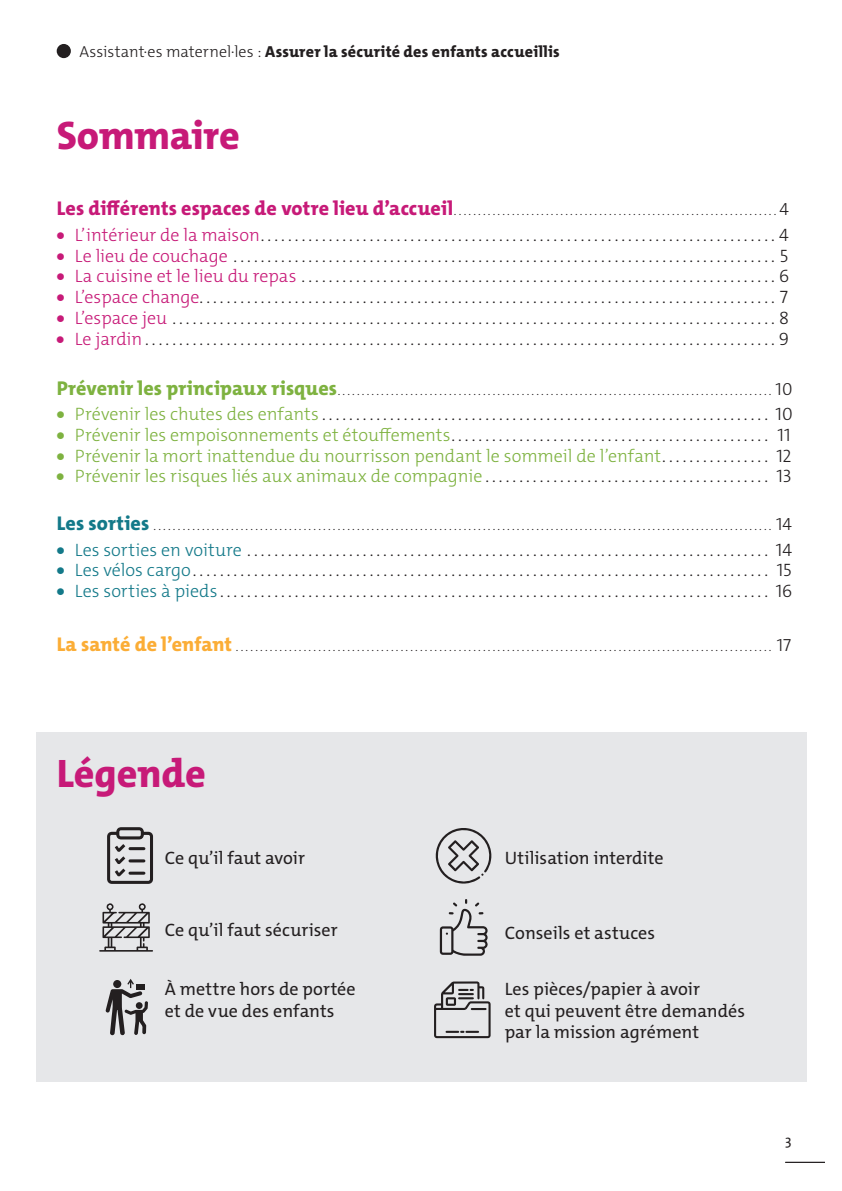
<style>
.page{position:relative;width:842px;height:1191px;background:#fff}
.page>*{position:absolute;margin:0;border:0;box-sizing:border-box;transform-origin:0 0}
.t1{font:800 40px "The Mix C4 s";letter-spacing:-.005em;color:#c71a78}
.t2{font:300 18px "The Mix C4 s";color:#231f20}
.t3{font:18px/21.6px "The Mix C4 s";color:#231f20}
.t4{font:300 18px "The Mix C4 s";color:#7eb240}
.t5{font:800 16px "The Mix C4 s";letter-spacing:.01em;color:#231f20}
.t6{font:14px "The Mix C4 s";color:#231f20}
.t7{font:300 12.8px "The Mix C4 s";color:#231f20}
.s1{font-weight:300}
.s2{font-weight:800;font-size:20px;color:#c71a78}
.s3{font-size:17.6px}
.s4{font-weight:900;color:#c71a78}
.s5{color:#c71a78}
.s6{font-weight:800;font-size:20px;color:#7eb240}
.s7{font-weight:900;color:#7eb240}
.s8{color:#7eb240}
.s9{font-weight:900}
.s10{color:#231f20}
.s11{font-weight:800;font-size:20px;color:#137989}
.s12{font-weight:900;color:#137989}
.s13{color:#137989}
.s14{font-weight:800;font-size:20px;color:#fbad36}
</style>
<div class="page">
<hr style="left:785px;top:1162px;width:40px;height:1px;background:#231f20">
<div style="left:36px;top:732px;width:770px;height:349px;background:#e6e7e9"></div>
<div style="left:57px;top:44px;width:14px;height:14px;background:#231f20;border-radius:50%"></div>
<svg style="left:107px;top:827px;width:46px;height:57px"></svg>
<svg style="left:99px;top:903px;width:54px;height:48px"></svg>
<svg style="left:436px;top:828px;width:56px;height:55px"></svg>
<svg style="left:440px;top:899px;width:48px;height:56px"></svg>
<svg style="left:434px;top:981px;width:57px;height:57px"></svg>
<svg style="left:106px;top:979px;width:42px;height:56px"></svg>
<p class="t5" style="left:79px;top:41px;width:482px"><span class="s1">Assistant·es maternel·les :</span> Assurer la sécurité des enfants accueillis</p>
<h1 class="t1" style="left:57px;top:109px;width:185px">Sommaire</h1>
<p class="t7" style="left:57px;top:203px;width:734px"><span class="s2">Les différents espaces de votre lieu d’accueil</span>...................................................................<span class="s3">4</span></p>
<p class="t2" style="left:57px;top:223px;width:734px"><span class="s4">•</span> <span class="s5">L’intérieur de la maison</span>............................................................................4</p>
<p class="t2" style="left:57px;top:244px;width:733px"><span class="s4">•</span> <span class="s5">Le lieu de couchage</span> ................................................................................5</p>
<p class="t2" style="left:57px;top:265px;width:734px"><span class="s4">•</span> <span class="s5">La cuisine et le lieu du repas</span> ......................................................................6</p>
<p class="t2" style="left:57px;top:285px;width:733px"><span class="s4">•</span> <span class="s5">L’espace change</span>.....................................................................................7</p>
<p class="t2" style="left:57px;top:306px;width:734px"><span class="s4">•</span> <span class="s5">L’espace jeu</span> .........................................................................................8</p>
<p class="t2" style="left:57px;top:327px;width:734px"><span class="s4">•</span> <span class="s5">Le jardin</span>.............................................................................................9</p>
<p class="t7" style="left:57px;top:382px;width:737px"><span class="s6">Prévenir les principaux risques</span>.......................................................................................... <span class="s3">10</span></p>
<p class="t2" style="left:57px;top:402px;width:737px"><span class="s7">•</span> <span class="s8">Prévenir les chutes des enfants</span>.................................................................. 10</p>
<p class="t2" style="left:57px;top:423px;width:735px"><span class="s7">•</span> <span class="s8">Prévenir les empoisonnements et étouffements</span>............................................... 11</p>
<p class="t4" style="left:57px;top:444px;width:736px"><span class="s9">•</span> Prévenir la mort inattendue du nourrisson pendant le sommeil de l’enfant<span class="s10">. . . . . . . . . . . . . . . . 12</span></p>
<p class="t2" style="left:57px;top:465px;width:736px"><span class="s7">•</span> <span class="s8">Prévenir les risques liés aux animaux de compagnie</span>.......................................... 13</p>
<p class="t7" style="left:57px;top:517px;width:737px"><span class="s11">Les sorties</span> ................................................................................................................................ <span class="s3">14</span></p>
<p class="t2" style="left:57px;top:538px;width:737px"><span class="s12">•</span> <span class="s13">Les sorties en voiture</span> ............................................................................. 14</p>
<p class="t2" style="left:57px;top:559px;width:736px"><span class="s12">•</span> <span class="s13">Les vélos cargo</span>..................................................................................... 15</p>
<p class="t2" style="left:57px;top:579px;width:737px"><span class="s12">•</span> <span class="s13">Les sorties à pieds</span>................................................................................. 16</p>
<p class="t7" style="left:57px;top:639px;width:736px"><span class="s14">La santé de l’enfant</span> ............................................................................................................... <span class="s3">17</span></p>
<h1 class="t1" style="left:57px;top:747px;width:151px">Légende</h1>
<p class="t3" style="left:165px;top:847px;width:142px">Ce qu’il faut avoir</p>
<p class="t3" style="left:165px;top:919px;width:174px">Ce qu’il faut sécuriser</p>
<p class="t3" style="left:165px;top:978px;width:192px">À mettre hors de portée et de vue des enfants</p>
<p class="t3" style="left:505px;top:847px;width:160px">Utilisation interdite</p>
<p class="t3" style="left:505px;top:922px;width:152px">Conseils et astuces</p>
<p class="t3" style="left:505px;top:978px;width:242px">Les pièces/papier à avoir<br>et qui peuvent être demandés par la mission agrément</p>
<p class="t6" style="left:785px;top:1130px;width:8px">3</p>
</div>
